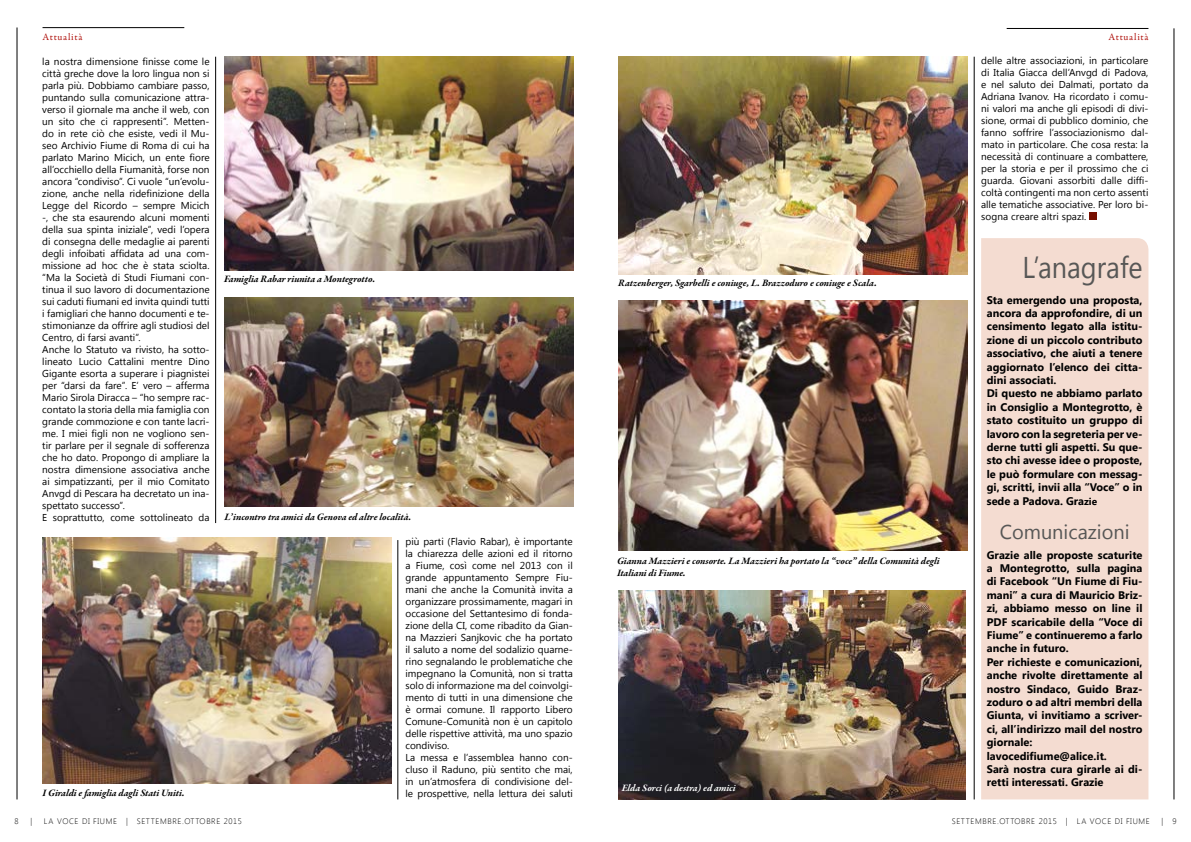
<style>
.page{position:relative;width:1191px;height:842px;background:#fff}
.page>*{position:absolute;margin:0;border:0;box-sizing:border-box;transform-origin:0 0}
.t1{font:30px "Segoe UI";color:#575756;scale:.9 1}
.t2{font:20px "Segoe UI";color:#575756}
.t3{font:700 11px/13.4px "Segoe UI";color:#000}
.t4{font:10px/12px "Segoe UI";color:#000}
.t5{font:italic 700 10px/12px "Garamond Premr Pro";color:#000}
.t6{font:italic 700 10px "Garamond Premr Pro";color:#fff}
.t7{font:10px "Garamond Premr Pro";letter-spacing:.08em;color:#ae0f0a}
.t8{font:300 8px "Segoe UI";letter-spacing:.075em;color:#000}
.s1{font-size:10px}
</style>
<div class="page">
<hr style="left:17px;top:27px;width:1px;height:772px;background:#000">
<hr style="left:1173px;top:28px;width:1px;height:771px;background:#000">
<hr style="left:43px;top:27px;width:141px;height:1px;background:#000">
<hr style="left:1006px;top:28px;width:142px;height:1px;background:#000">
<hr style="left:398px;top:540px;width:1px;height:259px;background:#000">
<hr style="left:974px;top:57px;width:1px;height:742px;background:#000">
<hr style="left:215px;top:57px;width:1px;height:466px;background:#000">
<img style="left:224px;top:57px;width:349px;height:213px">
<img style="left:225px;top:298px;width:348px;height:208px">
<img style="left:618px;top:57px;width:350px;height:217px">
<img style="left:618px;top:300px;width:349px;height:250px">
<img style="left:43px;top:537px;width:348px;height:247px">
<div style="left:981px;top:238px;width:167px;height:561px;background:#f4dcd1"></div>
<img style="left:618px;top:590px;width:347px;height:209px">
<div style="left:1089px;top:212px;width:7px;height:8px;background:#770f00"></div>
<p class="t7" style="left:43px;top:30px;width:41px">Attualità</p>
<p class="t7" style="left:1108px;top:30px;width:41px">Attualità</p>
<p class="t4" style="left:42px;top:55px;width:169px">la nostra dimensione finisse come le città greche dove la loro lingua non si parla più. Dobbiamo cambiare passo, puntando sulla comunicazione attra&shy;verso il giornale ma anche il web, con un sito che ci rappresenti”. Metten&shy;do in rete ciò che esiste, vedi il Mu&shy;seo Archivio Fiume di Roma di cui ha parlato Marino Micich, un ente fiore all’occhiello della Fiumanità, forse non ancora “condiviso”. Ci vuole “un’evolu&shy;zione, anche nella ridefinizione della Legge del Ricordo – sempre Micich -, che sta esaurendo alcuni momenti della sua spinta iniziale”, vedi l’opera di consegna delle medaglie ai parenti degli infoibati affidata ad una com&shy;missione ad hoc che è stata sciolta. “Ma la Società di Studi Fiumani con&shy;tinua il suo lavoro di documentazione sui caduti fiumani ed invita quindi tutti i famigliari che hanno documenti e te&shy;stimonianze da offrire agli studiosi del Centro, di farsi avanti”.<br>Anche lo Statuto va rivisto, ha sotto&shy;lineato Lucio Cattalini mentre Dino Gigante esorta a superare i piagnistei per “darsi da fare”. E’ vero – afferma Mario Sirola Diracca – “ho sempre rac&shy;contato la storia della mia famiglia con grande commozione e con tante lacri&shy;me. I miei figli non ne vogliono sen&shy;tir parlare per il segnale di sofferenza che ho dato. Propongo di ampliare la nostra dimensione associativa anche ai simpatizzanti, per il mio Comitato Anvgd di Pescara ha decretato un ina&shy;spettato successo”.<br>E soprattutto, come sottolineato da</p>
<p class="t4" style="left:405px;top:534px;width:169px">più parti (Flavio Rabar), è importante la chiarezza delle azioni ed il ritorno a Fiume, così come nel 2013 con il grande appuntamento Sempre Fiu&shy;mani che anche la Comunità invita a organizzare prossimamente, magari in occasione del Settantesimo di fonda&shy;zione della CI, come ribadito da Gian&shy;na Mazzieri Sanjkovic che ha portato il saluto a nome del sodalizio quarne&shy;rino segnalando le problematiche che impegnano la Comunità, non si tratta solo di informazione ma del coinvolgi&shy;mento di tutti in una dimensione che è ormai comune. Il rapporto Libero Comune-Comunità non è un capitolo delle rispettive attività, ma uno spazio condiviso.<br>La messa e l’assemblea hanno con&shy;cluso il Raduno, più sentito che mai, in un’atmosfera di condivisione del&shy;le prospettive, nella lettura dei saluti</p>
<p class="t4" style="left:981px;top:54px;width:169px;text-align:justify">delle altre associazioni, in particolare di Italia Giacca dell’Anvgd di Padova, e nel saluto dei Dalmati, portato da Adriana Ivanov. Ha ricordato i comu&shy;ni valori ma anche gli episodi di divi&shy;sione, ormai di pubblico dominio, che fanno soffrire l’associazionismo dal&shy;mato in particolare. Che cosa resta: la necessità di continuare a combattere, per la storia e per il prossimo che ci guarda. Giovani assorbiti dalle diffi&shy;coltà contingenti ma non certo assenti alle tematiche associative. Per loro bi&shy;sogna creare altri spazi.</p>
<h1 class="t1" style="left:1022px;top:247px;width:135px">L’anagrafe</h1>
<p class="t3" style="left:986px;top:292px;width:157px">Sta emergendo una proposta, ancora da approfondire, di un censimento legato alla istitu&shy;zione di un piccolo contributo associativo, che aiuti a tenere aggiornato l’elenco dei citta&shy;dini associati.<br>Di questo ne abbiamo parlato in Consiglio a Montegrotto, è stato costituito un gruppo di lavoro con la segreteria per ve&shy;derne tutti gli aspetti. Su que&shy;sto chi avesse idee o proposte, le può formulare con messag&shy;gi, scritti, invii alla “Voce” o in sede a Padova. Gra<span class="s1">zie</span></p>
<h2 class="t2" style="left:999px;top:518px;width:131px">Comunicazioni</h2>
<p class="t3" style="left:986px;top:547px;width:157px">Grazie alle proposte scaturite a Montegrotto, sulla pagina di Facebook “Un Fiume di Fiu&shy;mani” a cura di Mauricio Briz&shy;zi, abbiamo messo on line il<br>PDF scaricabile della “Voce di<br>Fiume” e continueremo a farlo anche in futuro.<br>Per richieste e comunicazioni, anche rivolte direttamente al nostro Sindaco, Guido Braz&shy;zoduro o ad altri membri della<br>Giunta, vi invitiamo a scriver&shy;ci, all’indirizzo mail del nostro giornale: lavocedifiume@alice.it.<br>Sarà nostra cura girarle ai di&shy;retti interessati. Grazie</p>
<p class="t5" style="left:224px;top:273px;width:153px">Famiglia Rabar riunita a Montegrotto.</p>
<p class="t5" style="left:618px;top:277px;width:260px">Ratzenberger, Sgarbelli e coniuge, L. Brazzoduro e coniuge e Scala.</p>
<p class="t5" style="left:224px;top:511px;width:188px">L’incontro tra amici da Genova ed altre località.</p>
<p class="t5" style="left:617px;top:555px;width:324px">Gianna Mazzieri e consorte. La Mazzieri ha portato la “voce” della Comunità degli<br>Italiani di Fiume.</p>
<p class="t6" style="left:621px;top:781px;width:115px">Elda Sorci (a destra) ed amici</p>
<p class="t5" style="left:43px;top:788px;width:143px">I Giraldi e famiglia dagli Stati Uniti.</p>
<p class="t8" style="left:15px;top:816px;width:6px">8</p>
<p class="t8" style="left:30px;top:816px;width:3px">|</p>
<p class="t8" style="left:44px;top:816px;width:199px">LA VOCE DI FIUME | SETTEMBRE.OTTOBRE 2015</p>
<p class="t8" style="left:951px;top:815px;width:199px">SETTEMBRE.OTTOBRE 2015 | LA VOCE DI FIUME</p>
<p class="t8" style="left:1161px;top:815px;width:16px">| 9</p>
</div>
